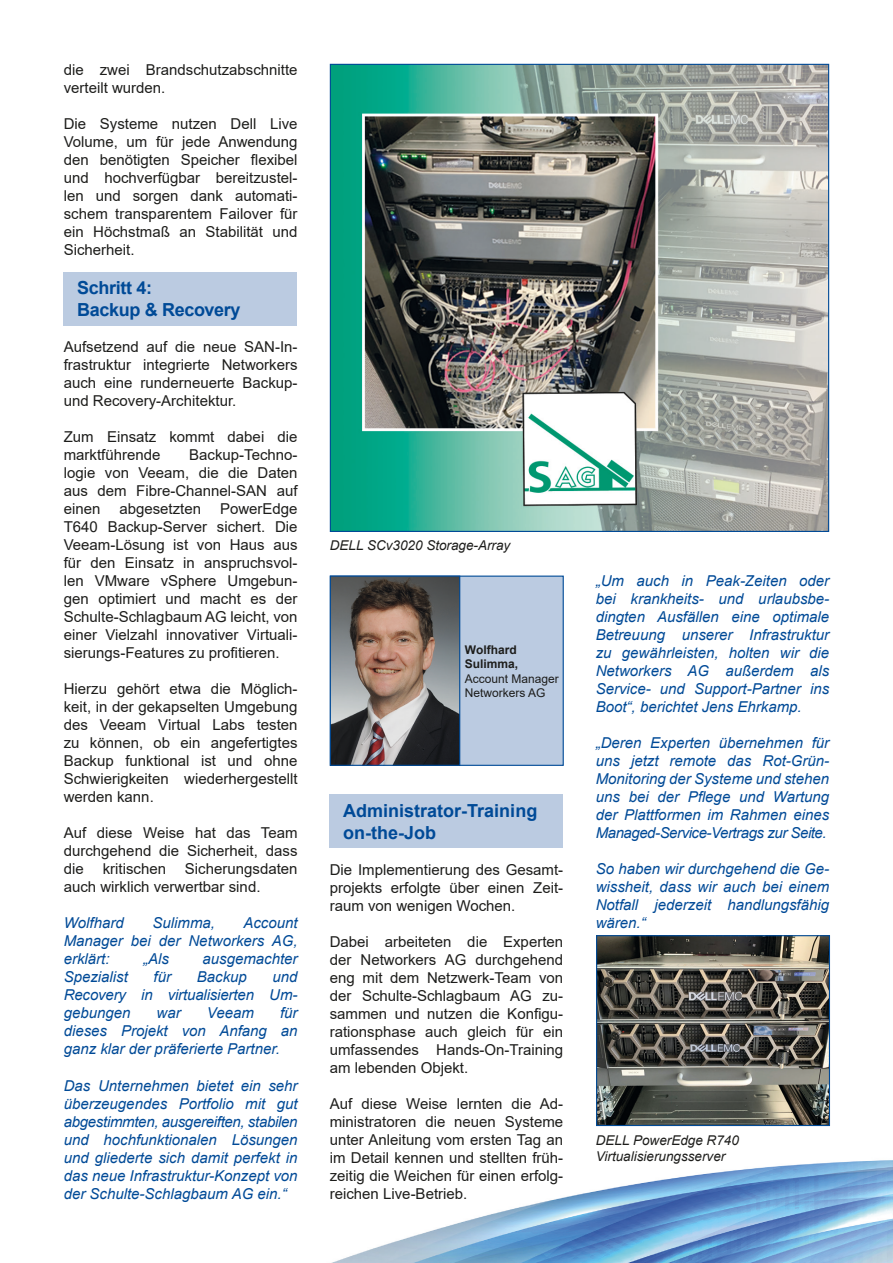
<style>
.page{position:relative;width:893px;height:1263px;background:#fff}
.page>*{position:absolute;margin:0;border:0;box-sizing:border-box;transform-origin:0 0}
.Fließtext_Arial_regu{font:700 18px/21.6px "Arial";color:#004a97}
.Fließtext_Arial_regu-2{font:700 18px "Arial";letter-spacing:-.02em;color:#004a97}
.Fließtext_Arial_regu-3{font:15px/18px "Arial";color:#1d1d1b;text-align:justify}
.Fließtext_Arial_regu-4{font:italic 15px/18px "Arial";color:#004a97;text-align:justify}
.Fließtext_Arial_regu-5{font:italic 13.5px/16.2px "Arial";color:#1d1d1b}
.Fließtext_Arial_regu-6{font:12px "Arial";color:#1d1d1b}
.Fließtext_Arial_regu-7{font:700 12px "Arial";color:#1d1d1b}
</style>
<div class="page">
<img style="left:331px;top:1160px;width:562px;height:103px">
<div style="left:330px;top:794px;width:233px;height:54px;background:#bbcbe1"></div>
<div style="left:64px;top:272px;width:233px;height:54px;background:#bbcbe1"></div>
<img style="left:332px;top:66px;width:495px;height:464px">
<div style="left:330px;top:576px;width:234px;height:190px;background:#bbcbe1;border:1px solid #004a97"></div>
<img style="left:332px;top:578px;width:126px;height:186px">
<div style="left:330px;top:576px;width:130px;height:190px;border:1px solid #004a97"></div>
<img style="left:598px;top:937px;width:230px;height:187px">
<div style="left:596px;top:935px;width:234px;height:191px;border:1px solid #004a97"></div>
<p class="Fließtext_Arial_regu-3" style="left:64px;top:60px;width:235px">die zwei Brandschutzabschnitte verteilt wurden.</p>
<p class="Fließtext_Arial_regu-3" style="left:64px;top:114px;width:235px">Die Systeme nutzen Dell Live Volume, um für jede Anwendung den benötigten Speicher flexibel und hochverfügbar bereitzustel&shy;len und sorgen dank automati&shy;schem transparentem Failover für ein Höchstmaß an Stabilität und Sicherheit.</p>
<p class="Fließtext_Arial_regu-2" style="left:77px;top:275px;width:76px">Schritt 4:</p>
<p class="Fließtext_Arial_regu-2" style="left:77px;top:297px;width:165px">Backup &amp; Recovery</p>
<p class="Fließtext_Arial_regu-3" style="left:64px;top:338px;width:235px">Aufsetzend auf die neue SAN-In&shy;frastruktur integrierte Networkers auch eine runderneuerte Backup&shy;und Recovery-Architektur.</p>
<p class="Fließtext_Arial_regu-3" style="left:64px;top:428px;width:235px">Zum Einsatz kommt dabei die marktführende</p>
<p class="Fließtext_Arial_regu-3" style="left:64px;top:446px;width:235px;text-indent:125px">Backup-Techno&shy;logie von Veeam, die die Daten aus dem Fibre-Channel-SAN auf einen</p>
<p class="Fließtext_Arial_regu-3" style="left:64px;top:500px;width:235px;text-indent:156px">PowerEdge T640 Backup-Server sichert. Die Veeam-Lösung ist von Haus aus für den Einsatz in anspruchsvol&shy;len VMware vSphere Umgebun&shy;gen optimiert und macht es der Schulte-Schlagbaum AG leicht, von einer Vielzahl innovativer Virtuali&shy;sierungs-Features zu profitieren.</p>
<p class="Fließtext_Arial_regu-3" style="left:64px;top:680px;width:235px">Hierzu gehört etwa die Möglich&shy;keit, in der gekapselten Umgebung des Veeam Virtual Labs testen zu können, ob ein angefertigtes Backup funktional ist und ohne Schwierigkeiten wiederhergestellt werden kann.</p>
<p class="Fließtext_Arial_regu-3" style="left:64px;top:824px;width:235px">Auf diese Weise hat das Team durchgehend die Sicherheit, dass die</p>
<p class="Fließtext_Arial_regu-3" style="left:119px;top:500px;width:83px">abgesetzten</p>
<p class="Fließtext_Arial_regu-3" style="left:64px;top:860px;width:235px;text-indent:121px">Sicherungsdaten auch wirklich verwertbar sind.</p>
<p class="Fließtext_Arial_regu-4" style="left:64px;top:914px;width:62px">Wolfhard</p>
<p class="Fließtext_Arial_regu-4" style="left:153px;top:914px;width:64px">Sulimma,</p>
<p class="Fließtext_Arial_regu-3" style="left:103px;top:860px;width:65px">kritischen</p>
<p class="Fließtext_Arial_regu-4" style="left:64px;top:914px;width:235px;text-indent:180px">Account Manager bei der Networkers AG, erklärt:</p>
<p class="Fließtext_Arial_regu-4" style="left:143px;top:950px;width:27px">„Als</p>
<p class="Fließtext_Arial_regu-4" style="left:202px;top:950px;width:97px">ausgemachter</p>
<p class="Fließtext_Arial_regu-4" style="left:64px;top:968px;width:66px">Spezialist</p>
<p class="Fließtext_Arial_regu-4" style="left:154px;top:968px;width:19px">für</p>
<p class="Fließtext_Arial_regu-4" style="left:197px;top:968px;width:52px">Backup</p>
<p class="Fließtext_Arial_regu-4" style="left:64px;top:968px;width:235px;text-indent:209px">und Recovery in virtualisierten Um&shy;gebungen</p>
<p class="Fließtext_Arial_regu-4" style="left:64px;top:1004px;width:235px;text-indent:216px">für dieses Projekt von Anfang an ganz klar der präferierte Partner.</p>
<p class="Fließtext_Arial_regu-4" style="left:64px;top:1077px;width:235px">Das Unternehmen bietet ein sehr überzeugendes Portfolio mit gut abgestimmten, ausgereiften, stabilen und hochfunktionalen Lösungen und gliederte sich damit perfekt in das neue Infrastruktur-Konzept von der Schulte-Schlagbaum AG ein.“</p>
<p class="Fließtext_Arial_regu-4" style="left:157px;top:1004px;width:26px">war</p>
<p class="Fließtext_Arial_regu-4" style="left:207px;top:1004px;width:48px">Veeam</p>
<p class="Fließtext_Arial_regu-5" style="left:330px;top:537px;width:182px">DELL SCv3020 Storage-Array</p>
<p class="Fließtext_Arial_regu-7" style="left:465px;top:641px;width:53px">Wolfhard</p>
<p class="Fließtext_Arial_regu-7" style="left:465px;top:655px;width:55px">Sulimma,</p>
<p class="Fließtext_Arial_regu-6" style="left:465px;top:670px;width:96px">Account Manager</p>
<p class="Fließtext_Arial_regu-6" style="left:465px;top:684px;width:82px">Networkers AG</p>
<p class="Fließtext_Arial_regu" style="left:343px;top:800px;width:196px">Administrator-Training on-the-Job</p>
<p class="Fließtext_Arial_regu-3" style="left:330px;top:860px;width:235px">Die Implementierung des Gesamt&shy;projekts erfolgte über einen Zeit&shy;raum von wenigen Wochen.</p>
<p class="Fließtext_Arial_regu-3" style="left:330px;top:932px;width:235px">Dabei arbeiteten die Experten der Networkers AG durchgehend eng mit dem Netzwerk-Team von der Schulte-Schlagbaum AG zu&shy;sammen und nutzen die Konfigu&shy;rationsphase auch gleich für ein umfassendes Hands-On-Training am lebenden Objekt.</p>
<p class="Fließtext_Arial_regu-3" style="left:330px;top:1094px;width:235px">Auf diese Weise lernten die Ad&shy;ministratoren die neuen Systeme unter Anleitung vom ersten Tag an im Detail kennen und stellten früh&shy;zeitig die Weichen für einen erfolg&shy;reichen Live-Betrieb.</p>
<p class="Fließtext_Arial_regu-4" style="left:596px;top:572px;width:235px">„Um auch in Peak-Zeiten oder bei krankheits- und urlaubsbe&shy;dingten Ausfällen eine optimale Betreuung unserer Infrastruktur zu gewährleisten, holten wir die Networkers AG außerdem als Service- und Support-Partner ins Boot“, berichtet Jens Ehrkamp.</p>
<p class="Fließtext_Arial_regu-4" style="left:596px;top:734px;width:235px">„Deren Experten übernehmen für uns jetzt remote das Rot-Grün-Monitoring der Systeme und stehen uns bei der Pflege und Wartung der Plattformen im Rahmen eines Managed-Service-Vertrags zur Seite.</p>
<p class="Fließtext_Arial_regu-4" style="left:596px;top:860px;width:235px">So haben wir durchgehend die Ge&shy;wissheit, dass wir auch bei einem Notfall jederzeit handlungsfähig wären.“</p>
<p class="Fließtext_Arial_regu-5" style="left:596px;top:1132px;width:145px">DELL PowerEdge R740<br>Virtualisierungsserver</p>
</div>
